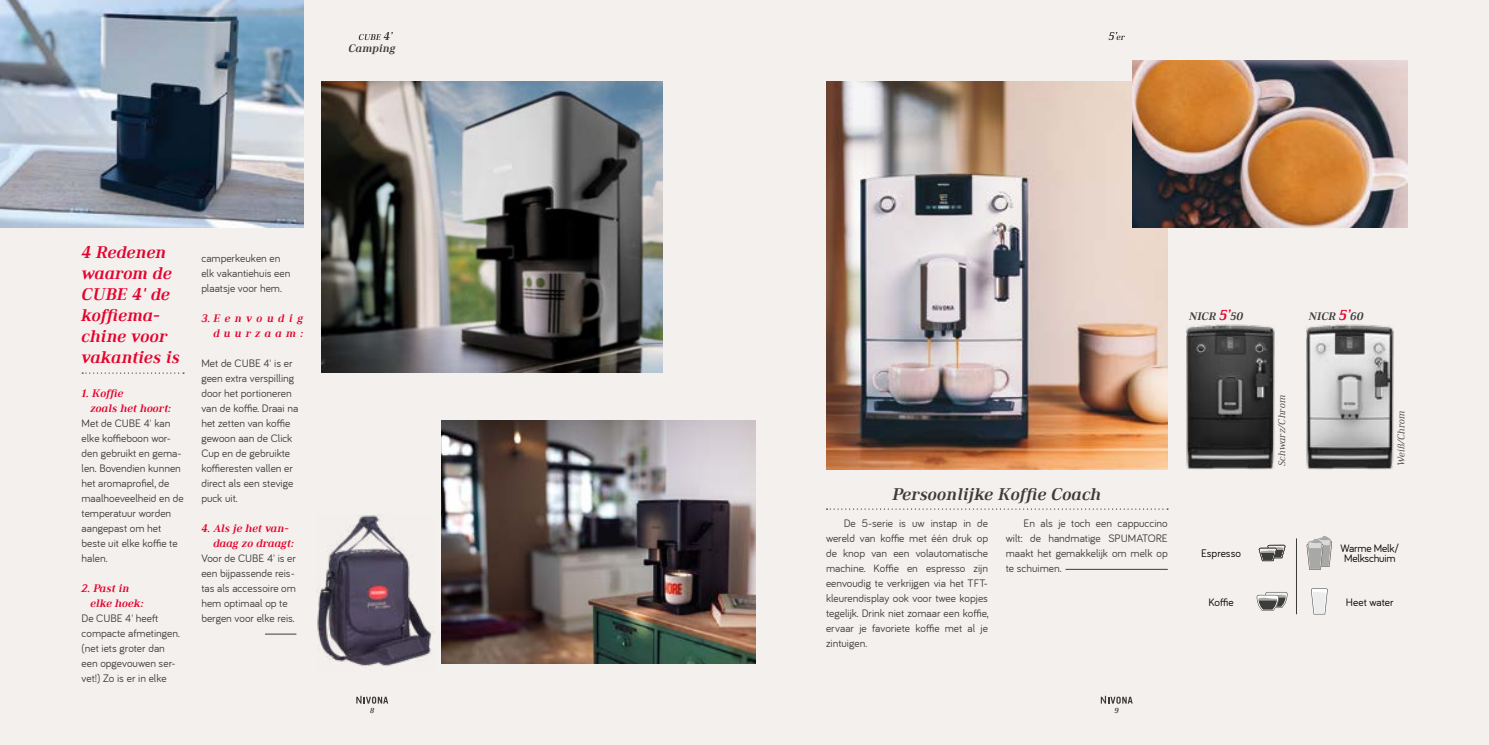
<style>
.page{position:relative;width:1489px;height:745px;background:#fff}
.page>*{position:absolute;margin:0;border:0;box-sizing:border-box;transform-origin:0 0}
.t1{font:italic 700 17.5px/21px "Ethos";color:#e4032e}
.t2{font:italic 700 17.5px "Ethos";color:#3c3c3b}
.t3{font:11.25px/15px "Bariol";color:#3c3c3b}
.t4{font:italic 700 11.25px/15px "Ethos";color:#e4032e}
.t5{font:11.25px/10px "Bariol";letter-spacing:-.02em;color:#000;text-align:center}
.t6{font:italic 700 11.25px "Ethos";color:#3c3c3b}
.t7{font:italic 700 11.25px/15px "Ethos";letter-spacing:.375em;color:#e4032e;text-align:right}
.t8{font:11.25px "Bariol";color:#000}
.t9{font:italic 300 10px "Ethos";color:#3c3c3b}
.t10{font:italic 700 7.5px "Ethos";color:#3c3c3b}
.s1{font-size:15px;color:#e4032e}
</style>
<div class="page">
<div style="left:0;top:0;width:1488px;height:744px;background:#f4f0ed"></div>
<img style="left:1186px;top:324px;width:88px;height:145px">
<img style="left:1305px;top:324px;width:89px;height:145px">
<img style="left:826px;top:81px;width:341px;height:388px">
<img style="left:1132px;top:60px;width:275px;height:167px">
<img style="left:0;top:0;width:303px;height:227px">
<img style="left:441px;top:420px;width:314px;height:243px">
<img style="left:321px;top:81px;width:342px;height:291px">
<img style="left:316px;top:515px;width:116px;height:151px">
<svg style="left:1108px;top:32px;width:16px;height:8px"></svg>
<svg style="left:359px;top:32px;width:34px;height:8px"></svg>
<svg style="left:826px;top:508px;width:341px;height:1px"></svg>
<hr style="left:1065px;top:568px;width:102px;height:1px;background:#3c3c3b">
<hr style="left:1296px;top:538px;width:1px;height:75px;background:#3c3c3b">
<svg style="left:1256px;top:592px;width:31px;height:18px"></svg>
<svg style="left:1311px;top:588px;width:16px;height:26px"></svg>
<svg style="left:1306px;top:536px;width:25px;height:33px"></svg>
<svg style="left:1258px;top:544px;width:27px;height:16px"></svg>
<hr style="left:265px;top:633px;width:31px;height:1px;background:#3c3c3b">
<svg style="left:82px;top:372px;width:102px;height:1px"></svg>
<svg style="left:356px;top:695px;width:32px;height:8px"></svg>
<svg style="left:1100px;top:695px;width:32px;height:8px"></svg>
<p class="t6" style="left:348px;top:41px;width:49px">Camping</p>
<h1 class="t1" style="left:81px;top:241px;width:100px">4 Redenen waarom de<br>CUBE 4' de koffiema&shy;chine voor vakanties is</h1>
<p class="t4" style="left:90px;top:385px;width:82px;text-indent:-9px">1. Koffie<br>zoals het hoort:</p>
<p class="t3" style="left:81px;top:415px;width:104px">Met de CUBE 4' kan elke koffieboon wor&shy;den gebruikt en gema&shy;len. Bovendien kunnen het aromaprofiel, de maalhoeveelheid en de temperatuur worden aangepast om het beste uit elke koffie te halen.</p>
<p class="t4" style="left:90px;top:580px;width:55px;text-indent:-9px">2. Past in elke hoek:</p>
<p class="t3" style="left:81px;top:610px;width:100px">De CUBE 4' heeft compacte afmetingen. (net iets groter dan een opgevouwen ser&shy;vet!) Zo is er in elke</p>
<p class="t3" style="left:201px;top:250px;width:90px">camperkeuken en elk vakantiehuis een plaatsje voor hem.</p>
<p class="t7" style="left:201px;top:310px;width:104px">3. Eenvoudig duurzaam:</p>
<p class="t3" style="left:201px;top:355px;width:98px">Met de CUBE 4' is er geen extra verspilling door het portioneren van de koffie. Draai na het zetten van koffie gewoon aan de Click<br>Cup en de gebruikte koffieresten vallen er direct als een stevige puck uit.</p>
<p class="t4" style="left:213px;top:520px;width:82px;text-indent:-12px">4. Als je het van&shy;daag zo draagt:</p>
<p class="t3" style="left:201px;top:550px;width:96px">Voor de CUBE 4' is er een bijpassende reis&shy;tas als accessoire om hem optimaal op te bergen voor elke reis.</p>
<p class="t6" style="left:1188px;top:309px;width:56px">NICR <span class="s1">5’</span>50</p>
<p class="t6" style="left:1308px;top:309px;width:56px">NICR <span class="s1">5’</span>60</p>
<h1 class="t2" style="left:892px;top:483px;width:210px">Persoonlijke Koffie Coach</h1>
<p class="t3" style="left:826px;top:515px;width:164px;text-align:justify;text-indent:18px">De 5-serie is uw instap in de wereld van koffie met één druk op de knop van een volautomatische machine. Koffie en espresso zijn eenvoudig te verkrijgen via het TFT&shy;kleurendisplay ook voor twee kopjes tegelijk. Drink niet zomaar een koffie, ervaar je favoriete koffie met al je zintuigen.</p>
<p class="t3" style="left:1005px;top:515px;width:163px;text-align:justify;text-indent:18px">En als je toch een cappuccino wilt: de handmatige SPUMATORE maakt het gemakkelijk om melk op te schuimen.</p>
<p class="t10" style="left:370px;top:705px;width:6px">8</p>
<p class="t10" style="left:1114px;top:705px;width:6px">9</p>
<p class="t9" style="left:1275px;top:465px;width:72px;rotate:-90deg">Schwarz/Chrom</p>
<p class="t9" style="left:1395px;top:465px;width:57px;rotate:-90deg">Weiß/Chrom</p>
<p class="t5" style="left:1340px;top:543px;width:60px">Warme Melk/<br>Melkschuim</p>
<p class="t8" style="left:1200px;top:547px;width:41px">Espresso</p>
<p class="t5" style="left:1208px;top:596px;width:27px">Koffie</p>
<p class="t8" style="left:1345px;top:595px;width:49px">Heet water</p>
</div>
